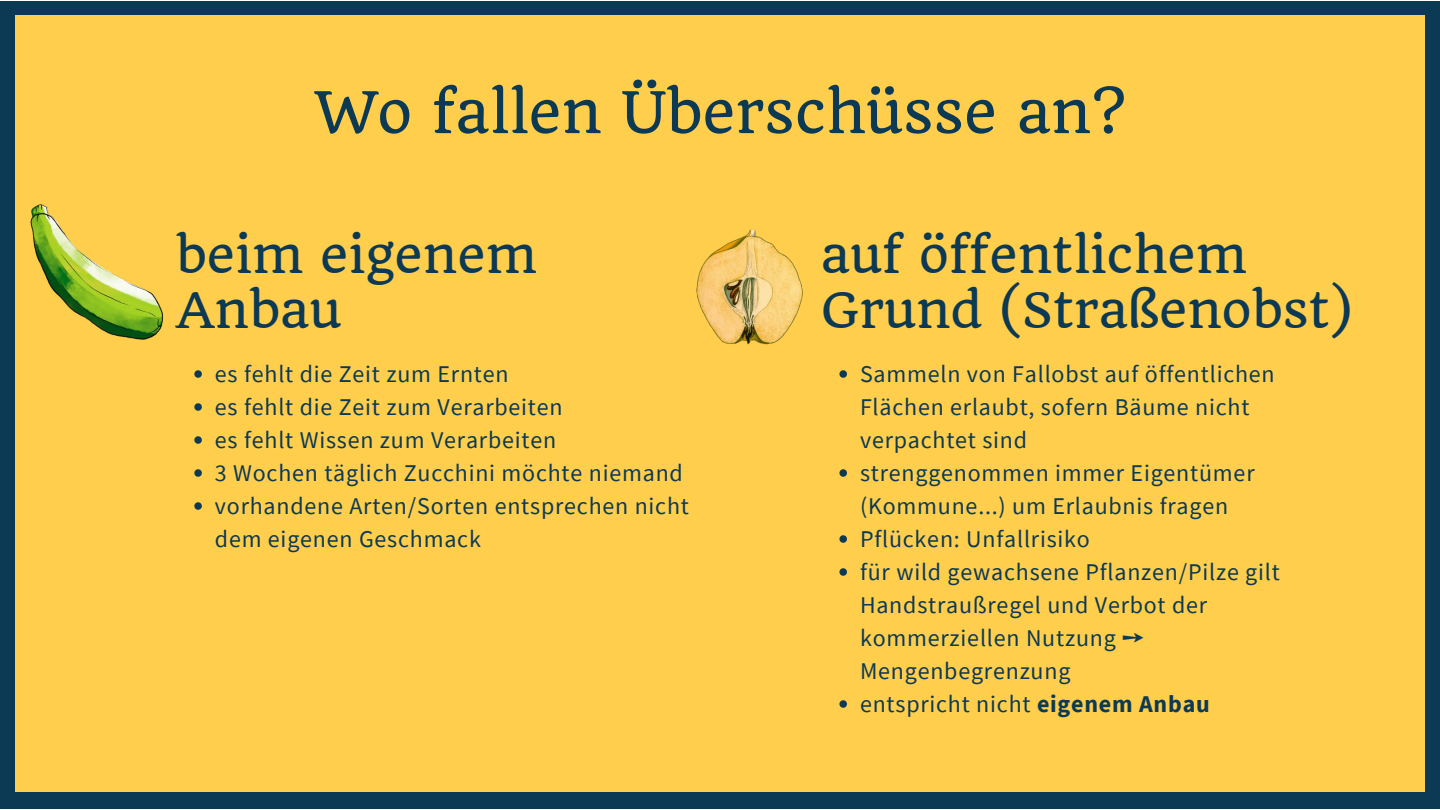
<style>
.page{position:relative;width:1440px;height:810px;background:#fff}
.page>*{position:absolute;margin:0;border:0;box-sizing:border-box;transform-origin:0 0}
.t1{font:56px "Quando";color:#0c3954}
.t2{font:48px/55.5px "Quando";color:#0c3954}
.t3{font:24px/33px "Source Sans Pro";letter-spacing:.035em;color:#0c3954}
.s1{font-family:"Free Serif"}
.s2{font-weight:700}
</style>
<div class="page">
<div style="left:0;top:1px;width:1440px;height:808px;background:#0c3954"></div>
<div style="left:15px;top:15px;width:1409px;height:777px;background:#ffce4c"></div>
<img style="left:30px;top:204px;width:134px;height:136px">
<img style="left:696px;top:230px;width:107px;height:114px">
<svg style="left:194px;top:370px;width:8px;height:8px"></svg>
<svg style="left:194px;top:403px;width:8px;height:8px"></svg>
<svg style="left:194px;top:436px;width:8px;height:8px"></svg>
<svg style="left:194px;top:469px;width:8px;height:8px"></svg>
<svg style="left:194px;top:502px;width:8px;height:8px"></svg>
<svg style="left:839px;top:370px;width:8px;height:8px"></svg>
<svg style="left:839px;top:469px;width:8px;height:8px"></svg>
<svg style="left:839px;top:535px;width:8px;height:8px"></svg>
<svg style="left:839px;top:568px;width:8px;height:8px"></svg>
<svg style="left:839px;top:700px;width:8px;height:8px"></svg>
<h1 class="t1" style="left:314px;top:78px;width:813px">Wo fallen Überschüsse an?</h1>
<h2 class="t2" style="left:176px;top:227px;width:363px">beim eigenem<br>Anbau</h2>
<p class="t3" style="left:215px;top:356px;width:476px">es fehlt die Zeit zum Ernten<br>es fehlt die Zeit zum Verarbeiten<br>es fehlt Wissen zum Verarbeiten<br>3 Wochen täglich Zucchini möchte niemand vorhandene Arten/Sorten entsprechen nicht dem eigenen Geschmack</p>
<h2 class="t2" style="left:821px;top:227px;width:533px">auf öffentlichem<br>Grund (Straßenobst)</h2>
<p class="t3" style="left:860px;top:356px;width:421px">Sammeln von Fallobst auf öffentlichen<br>Flächen erlaubt, sofern Bäume nicht verpachtet sind<br>strenggenommen immer Eigentümer (Kommune...) um Erlaubnis fragen<br>Pflücken: Unfallrisiko<br>für wild gewachsene Pflanzen/Pilze gilt<br>Handstraußregel und Verbot der kommerziellen Nutzung <span class="s1">➙<br></span>Mengenbegrenzung<br>entspricht nicht <span class="s2">eigenem Anbau</span></p>
</div>
